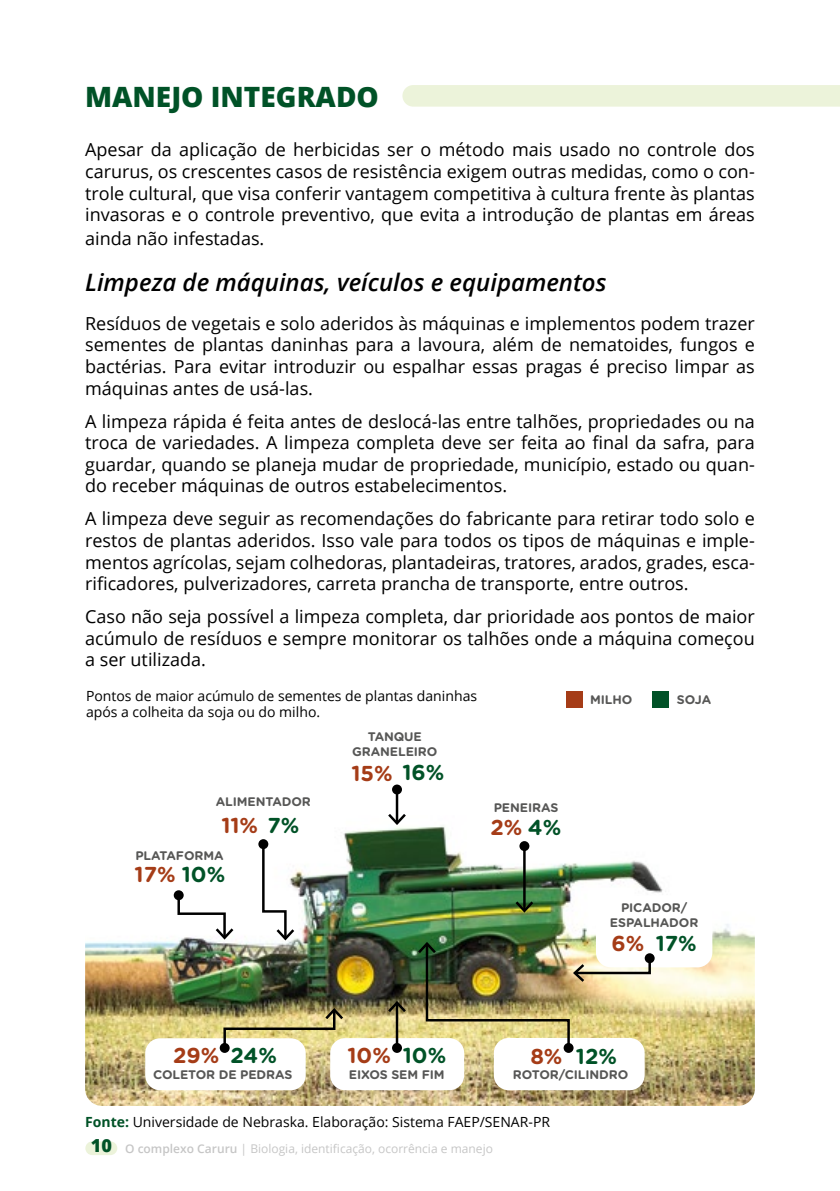
<style>
.page{position:relative;width:840px;height:1191px;background:#fff}
.page>*{position:absolute;margin:0;border:0;box-sizing:border-box;transform-origin:0 0}
.t1{font:800 28px "Open Sans";color:#005227}
.t2{font:italic 600 24px "Open Sans";color:#000}
.t3{font:700 21.6px "Gotham Rounded";color:#a53c17}
.t4{font:700 21.6px "Gotham Rounded";color:#005227}
.t5{font:18px/21.6px "Open Sans";color:#000;text-align:justify}
.t6{font:14px/16.8px "Open Sans";color:#000}
.t7{font:700 12.4px/15px "Gotham Rounded";letter-spacing:-.01em;color:#575756;text-align:center}
.t8{font:12px "Open Sans";color:#c6c6c6}
.s1{color:#005227}
.s2{color:#a53c17}
.s3{font-weight:700;color:#005227}
.s4{font-weight:800;font-size:18px;color:#005227}
.s5{font-weight:600}
</style>
<div class="page">
<img style="left:85px;top:786px;width:669px;height:320px">
<svg style="left:261px;top:841px;width:36px;height:101px"></svg>
<div style="left:258px;top:839px;width:10px;height:10px;background:#000;border-radius:50%"></div>
<svg style="left:176px;top:892px;width:60px;height:49px"></svg>
<div style="left:174px;top:890px;width:9px;height:10px;background:#000;border-radius:50%"></div>
<hr style="left:395px;top:789px;width:3px;height:34px;background:#000">
<svg style="left:385px;top:811px;width:23px;height:16px"></svg>
<div style="left:392px;top:784px;width:10px;height:10px;background:#000;border-radius:50%"></div>
<hr style="left:523px;top:846px;width:2px;height:64px;background:#000">
<svg style="left:512px;top:898px;width:23px;height:16px"></svg>
<div style="left:519px;top:841px;width:10px;height:10px;background:#000;border-radius:50%"></div>
<div style="left:493px;top:1038px;width:151px;height:52px;background:#fff;border-radius:15px"></div>
<svg style="left:563px;top:1043px;width:10px;height:10px"></svg>
<div style="left:330px;top:1038px;width:134px;height:52px;background:#fff;border-radius:15px"></div>
<hr style="left:395px;top:1002px;width:3px;height:46px;background:#000">
<svg style="left:385px;top:999px;width:23px;height:15px"></svg>
<div style="left:392px;top:1043px;width:10px;height:10px;background:#000;border-radius:50%"></div>
<div style="left:145px;top:1038px;width:160px;height:52px;background:#fff;border-radius:15px"></div>
<svg style="left:222px;top:1006px;width:123px;height:44px"></svg>
<div style="left:219px;top:1043px;width:10px;height:10px;background:#000;border-radius:50%"></div>
<div style="left:595px;top:895px;width:117px;height:72px;background:#fff;border-radius:15px"></div>
<div style="left:644px;top:953px;width:10px;height:10px;background:#000;border-radius:50%"></div>
<img style="left:415px;top:940px;width:236px;height:110px">
<div style="left:566px;top:691px;width:16px;height:16px;background:#a53c17"></div>
<div style="left:651px;top:691px;width:16px;height:16px;background:#005227"></div>
<div style="left:402px;top:85px;width:437px;height:22px;background:#ecf3da"></div>
<div style="left:85px;top:1141px;width:32px;height:14px;background:#ecf3da;border-radius:7px"></div>
<h1 class="t1" style="left:85px;top:75px;width:295px">MANEJO INTEGRADO</h1>
<p class="t5" style="left:85px;top:139px;width:671px">Apesar da aplicação de herbicidas ser o método mais usado no controle dos carurus, os crescentes casos de resistência exigem outras medidas, como o con&shy;trole cultural, que visa conferir vantagem competitiva à cultura frente às plantas invasoras e o controle preventivo, que evita a introdução de plantas em áreas</p>
<p class="t5" style="left:85px;top:227px;width:181px">ainda não infestadas.</p>
<h2 class="t2" style="left:85px;top:266px;width:522px">Limpeza de máquinas, veículos e equipamentos</h2>
<p class="t5" style="left:85px;top:312px;width:670px">Resíduos de vegetais e solo aderidos às máquinas e implementos podem trazer sementes de plantas daninhas para a lavoura, além de nematoides, fungos e bactérias. Para evitar introduzir ou espalhar essas pragas é preciso limpar as máquinas antes de usá-las.</p>
<p class="t5" style="left:85px;top:410px;width:670px">A limpeza rápida é feita antes de deslocá-las entre talhões, propriedades ou na troca de variedades. A limpeza completa deve ser feita ao final da safra, para guardar, quando se planeja mudar de propriedade, município, estado ou quan&shy;do receber máquinas de outros estabelecimentos.</p>
<p class="t5" style="left:85px;top:507px;width:670px">A limpeza deve seguir as recomendações do fabricante para retirar todo solo e restos de plantas aderidos. Isso vale para todos os tipos de máquinas e imple&shy;mentos agrícolas, sejam colhedoras, plantadeiras, tratores, arados, grades, esca&shy;rificadores, pulverizadores, carreta prancha de transporte, entre outros.</p>
<p class="t5" style="left:85px;top:605px;width:670px">Caso não seja possível a limpeza completa, dar prioridade aos pontos de maior acúmulo de resíduos e sempre monitorar os talhões onde a máquina começou a ser utilizada.</p>
<p class="t6" style="left:86px;top:687px;width:392px">Pontos de maior acúmulo de sementes de plantas daninhas após a colheita da soja ou do milho.</p>
<p class="t7" style="left:589px;top:691px;width:44px">MILHO</p>
<p class="t7" style="left:676px;top:691px;width:36px">SOJA</p>
<p class="t7" style="left:216px;top:793px;width:96px">ALIMENTADOR</p>
<p class="t3" style="left:221px;top:809px;width:79px">11% <span class="s1">7%</span></p>
<p class="t3" style="left:134px;top:858px;width:92px">17% <span class="s1">10%</span></p>
<p class="t7" style="left:135px;top:847px;width:90px">PLATAFORMA</p>
<p class="t7" style="left:352px;top:728px;width:87px">TANQUE<br>GRANELEIRO</p>
<p class="t3" style="left:351px;top:757px;width:94px">15% <span class="s1">16%</span></p>
<p class="t3" style="left:173px;top:1039px;width:105px">29% <span class="s1">24%</span></p>
<p class="t7" style="left:153px;top:1066px;width:140px">COLETOR DE PEDRAS</p>
<p class="t3" style="left:347px;top:1039px;width:100px">10% <span class="s1">10%</span></p>
<p class="t7" style="left:349px;top:1066px;width:97px">EIXOS SEM FIM</p>
<p class="t7" style="left:493px;top:799px;width:66px">PENEIRAS</p>
<p class="t3" style="left:490px;top:812px;width:72px">2% <span class="s1">4%</span></p>
<p class="t7" style="left:609px;top:900px;width:90px">PICADOR/<br>ESPALHADOR</p>
<p class="t4" style="left:611px;top:927px;width:87px"><span class="s2">6%</span> 17%</p>
<p class="t4" style="left:530px;top:1040px;width:88px"><span class="s2">8%</span> 12%</p>
<p class="t7" style="left:512px;top:1066px;width:117px">ROTOR/CILINDRO</p>
<p class="t6" style="left:85px;top:1112px;width:466px"><span class="s3">Fonte:</span> Universidade de Nebraska. Elaboração: Sistema FAEP/SENAR-PR</p>
<p class="t8" style="left:91px;top:1140px;width:403px"><span class="s4">10</span> <span class="s5">O complexo Caruru</span> | Biologia, identificação, ocorrência e manejo</p>
</div>
